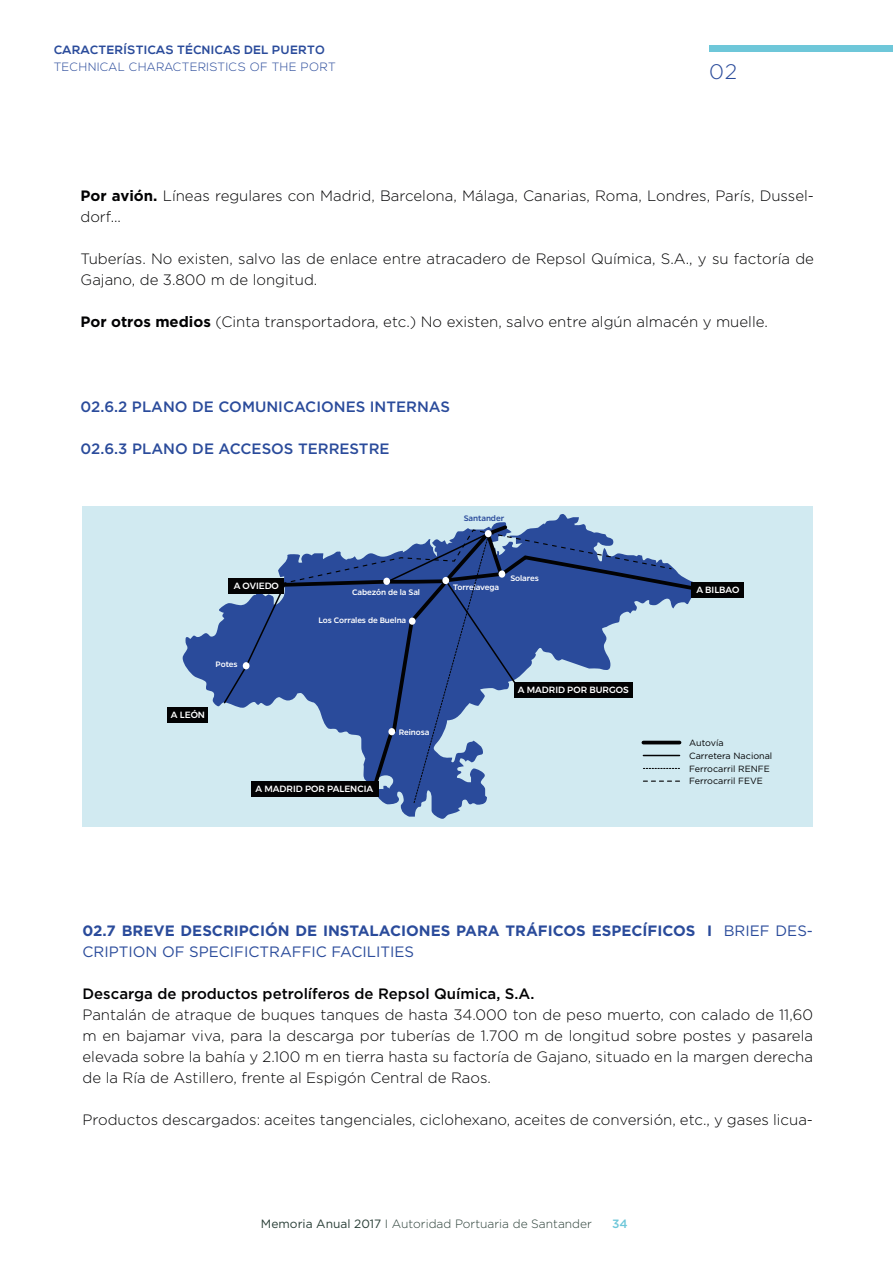
<style>
.page{position:relative;width:893px;height:1263px;background:#fff}
.page>*{position:absolute;margin:0;border:0;box-sizing:border-box;transform-origin:0 0}
.t1{font:300 21px "Gotham";color:#2a4b9b}
.t2{font:300 15px/21px "Gotham";color:#020203}
.t3{font:700 15px/21px "Gotham";color:#2a4b9b}
.t4{font:500 15px "Gotham";color:#2a4b9b}
.t5{font:500 15px "Gotham";color:#020203}
.t6{font:300 12px "Gotham";color:#293e36}
.t7{font:300 12px "Nexa";letter-spacing:.05em;color:#2a4b9b}
.t8{font:700 12px "Nexa";letter-spacing:.05em;color:#2a4b9b}
.t9{font:500 12px "Gotham";color:#6ec7d9}
.t10{font:500 9px "Gentona";letter-spacing:-.01em;color:#fff}
.t11{font:9px/12.9px "Gotham";color:#020203}
.t12{font:500 9px "Montserrat";color:#fff}
.t13{font:500 9px "Gentona";letter-spacing:-.01em;color:#2a4b9b}
.s1{font-weight:700}
.s2{font-weight:400}
</style>
<div class="page">
<div style="left:709px;top:45px;width:184px;height:7px;background:#6ec7d9"></div>
<div style="left:82px;top:506px;width:731px;height:320px;background:#d1eaf1"></div>
<svg style="left:183px;top:514px;width:396px;height:305px"></svg>
<div style="left:692px;top:582px;width:52px;height:15px;background:#020203"></div>
<div style="left:168px;top:707px;width:40px;height:15px;background:#020203"></div>
<svg style="left:222px;top:522px;width:479px;height:281px"></svg>
<div style="left:243px;top:662px;width:7px;height:7px;background:#fff;border-radius:50%"></div>
<div style="left:388px;top:728px;width:7px;height:7px;background:#fff;border-radius:50%"></div>
<div style="left:442px;top:577px;width:7px;height:7px;background:#fff;border-radius:50%"></div>
<div style="left:499px;top:570px;width:6px;height:8px;background:#fff;border-radius:50%"></div>
<div style="left:485px;top:530px;width:7px;height:7px;background:#fff;border-radius:50%"></div>
<div style="left:409px;top:617px;width:7px;height:8px;background:#fff;border-radius:50%"></div>
<div style="left:383px;top:578px;width:7px;height:7px;background:#fff;border-radius:50%"></div>
<p class="t8" style="left:54px;top:43px;width:273px">CARACTERÍSTICAS TÉCNICAS DEL PUERTO</p>
<p class="t7" style="left:54px;top:59px;width:283px">TECHNICAL CHARACTERISTICS OF THE PORT</p>
<h1 class="t1" style="left:709px;top:60px;width:30px">02</h1>
<p class="t2" style="left:80px;top:185px;width:735px"><span class="s1">Por avión.</span> Líneas regulares con Madrid, Barcelona, Málaga, Canarias, Roma, Londres, París, Dussel&shy;dorf...</p>
<p class="t2" style="left:80px;top:248px;width:735px">Tuberías. No existen, salvo las de enlace entre atracadero de Repsol Química, S.A., y su factoría de<br>Gajano, de 3.800 m de longitud.</p>
<p class="t2" style="left:80px;top:311px;width:689px"><span class="s1">Por otros medios</span> (Cinta transportadora, etc.) No existen, salvo entre algún almacén y muelle.</p>
<p class="t4" style="left:80px;top:398px;width:371px">02.6.2 PLANO DE COMUNICACIONES INTERNAS</p>
<p class="t4" style="left:80px;top:440px;width:311px">02.6.3 PLANO DE ACCESOS TERRESTRE</p>
<p class="t13" style="left:464px;top:513px;width:42px">Santander</p>
<p class="t12" style="left:234px;top:579px;width:47px">A OVIEDO</p>
<p class="t10" style="left:510px;top:573px;width:30px">Solares</p>
<p class="t10" style="left:453px;top:582px;width:47px">Torrelavega</p>
<p class="t10" style="left:352px;top:587px;width:69px">Cabezón de la Sal</p>
<p class="t12" style="left:696px;top:583px;width:45px">A BILBAO</p>
<p class="t10" style="left:318px;top:615px;width:89px">Los Corrales de Buelna</p>
<p class="t10" style="left:216px;top:659px;width:23px">Potes</p>
<p class="t12" style="left:171px;top:707px;width:36px">A LEÓN</p>
<p class="t12" style="left:256px;top:782px;width:119px">A MADRID POR PALENCIA</p>
<p class="t10" style="left:399px;top:727px;width:32px">Reinosa</p>
<p class="t12" style="left:518px;top:682px;width:112px">A MADRID POR BURGOS</p>
<p class="t11" style="left:689px;top:736px;width:85px">Autovía<br>Carretera Nacional<br>Ferrocarril RENFE<br>Ferrocarril FEVE</p>
<p class="t3" style="left:82px;top:920px;width:732px">02.7 BREVE DESCRIPCIÓN DE INSTALACIONES PARA TRÁFICOS ESPECÍFICOS I <span class="s2">BRIEF DES-<br>CRIPTION OF SPECIFICTRAFFIC FACILITIES</span></p>
<p class="t5" style="left:82px;top:985px;width:453px">Descarga de productos petrolíferos de Repsol Química, S.A.</p>
<p class="t2" style="left:82px;top:1004px;width:732px;text-align:justify">Pantalán de atraque de buques tanques de hasta 34.000 ton de peso muerto, con calado de 11,60 m en bajamar viva, para la descarga por tuberías de 1.700 m de longitud sobre postes y pasarela elevada sobre la bahía y 2.100 m en tierra hasta su factoría de Gajano, situado en la margen derecha de la Ría de Astillero, frente al Espigón Central de Raos.</p>
<p class="t2" style="left:82px;top:1109px;width:732px">Productos descargados: aceites tangenciales, ciclohexano, aceites de conversión, etc., y gases licua-</p>
<p class="t6" style="left:261px;top:1217px;width:332px"><span class="s2">Memoria Anual 2017</span> I Autoridad Portuaria de Santander</p>
<p class="t9" style="left:612px;top:1217px;width:17px">34</p>
</div>
